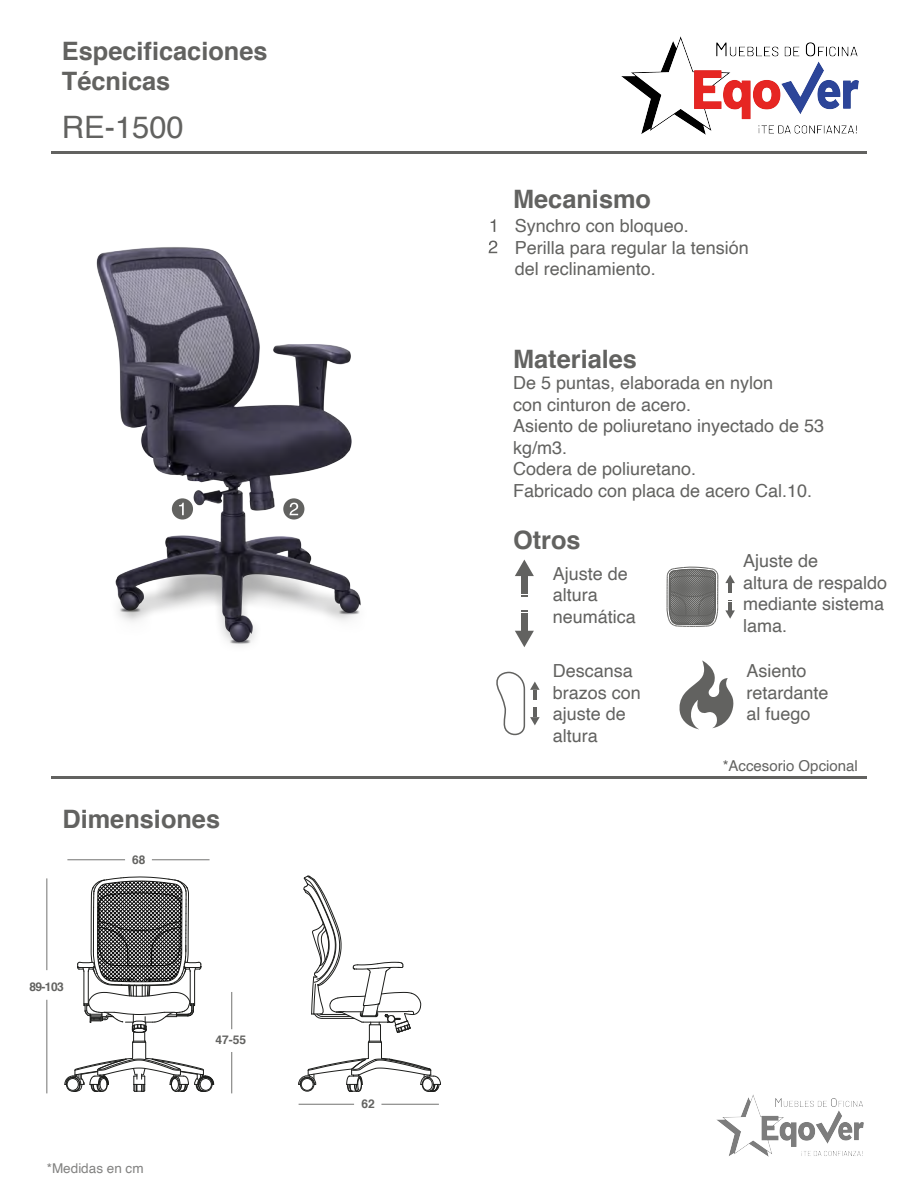
<style>
.page{position:relative;width:918px;height:1188px;background:#fff}
.page>*{position:absolute;margin:0;border:0;box-sizing:border-box;transform-origin:0 0}
.t1{font:30.9px "Helvetica";color:#626260}
.t2{font:700 25.35px/30.5px "Helvetica";color:#626260}
.t3{font:18px/21.6px "Helvetica";color:#626260}
.t4{font:15px "Helvetica";color:#626260}
.t5{font:13.5px "Helvetica";color:#828281}
.t6{font:700 12px "Helvetica";color:#626260}
</style>
<div class="page">
<hr style="left:67px;top:859px;width:58px;height:1px;background:#828281">
<hr style="left:51px;top:152px;width:815px;height:2px;background:#626260">
<hr style="left:51px;top:776px;width:815px;height:2px;background:#626260">
<svg style="left:491px;top:219px;width:4px;height:13px"></svg>
<svg style="left:489px;top:241px;width:8px;height:12px"></svg>
<hr style="left:231px;top:992px;width:1px;height:37px;background:#828281">
<hr style="left:46px;top:878px;width:1px;height:92px;background:#828281">
<hr style="left:46px;top:1000px;width:1px;height:93px;background:#828281">
<hr style="left:231px;top:1052px;width:1px;height:41px;background:#828281">
<hr style="left:299px;top:1104px;width:55px;height:1px;background:#828281">
<hr style="left:381px;top:1104px;width:58px;height:1px;background:#828281">
<hr style="left:152px;top:859px;width:58px;height:1px;background:#828281">
<svg style="left:515px;top:560px;width:19px;height:16px"></svg>
<svg style="left:515px;top:631px;width:19px;height:16px"></svg>
<div style="left:521px;top:614px;width:6px;height:17px;background:#626260"></div>
<svg style="left:521px;top:610px;width:6px;height:2px"></svg>
<div style="left:521px;top:576px;width:6px;height:17px;background:#626260"></div>
<svg style="left:521px;top:595px;width:6px;height:2px"></svg>
<svg style="left:725px;top:600px;width:10px;height:19px"></svg>
<svg style="left:725px;top:575px;width:10px;height:18px"></svg>
<svg style="left:496px;top:671px;width:44px;height:65px"></svg>
<svg style="left:679px;top:660px;width:54px;height:69px"></svg>
<svg style="left:298px;top:876px;width:143px;height:216px"></svg>
<svg style="left:64px;top:876px;width:151px;height:216px"></svg>
<svg style="left:667px;top:567px;width:51px;height:60px;background:#7e7e7c"></svg>
<img style="left:96px;top:247px;width:265px;height:399px">
<img style="left:621px;top:36px;width:237px;height:99px">
<img style="left:717px;top:1095px;width:147px;height:61px">
<h2 class="t2" style="left:62px;top:36px;width:207px">Especificaciones<br>Técnicas</h2>
<h1 class="t1" style="left:62px;top:103px;width:123px">RE-1500</h1>
<h2 class="t2" style="left:62px;top:804px;width:159px">Dimensiones</h2>
<p class="t6" style="left:30px;top:977px;width:36px">89-103</p>
<p class="t6" style="left:132px;top:850px;width:15px">68</p>
<p class="t5" style="left:47px;top:1158px;width:98px">*Medidas en cm</p>
<p class="t6" style="left:215px;top:1030px;width:32px">47-55</p>
<p class="t6" style="left:361px;top:1094px;width:15px">62</p>
<h2 class="t2" style="left:513px;top:184px;width:140px">Mecanismo</h2>
<p class="t3" style="left:515px;top:215px;width:236px">Synchro con bloqueo.<br>Perilla para regular la tensión del reclinamiento.</p>
<h2 class="t2" style="left:513px;top:344px;width:125px">Materiales</h2>
<p class="t3" style="left:513px;top:372px;width:313px">De 5 puntas, elaborada en nylon<br>con cinturon de acero.<br>Asiento de poliuretano inyectado de 53 kg/m3.<br>Codera de poliuretano.<br>Fabricado con placa de acero Cal.10.</p>
<h2 class="t2" style="left:513px;top:525px;width:69px">Otros</h2>
<p class="t3" style="left:553px;top:563px;width:85px">Ajuste de altura neumática</p>
<p class="t3" style="left:553px;top:661px;width:90px">Descansa brazos con ajuste de altura</p>
<p class="t3" style="left:743px;top:550px;width:146px">Ajuste de<br>altura de respaldo mediante sistema lama.</p>
<p class="t3" style="left:747px;top:661px;width:84px">Asiento retardante al fuego</p>
<p class="t4" style="left:723px;top:754px;width:137px">*Accesorio Opcional</p>
</div>
